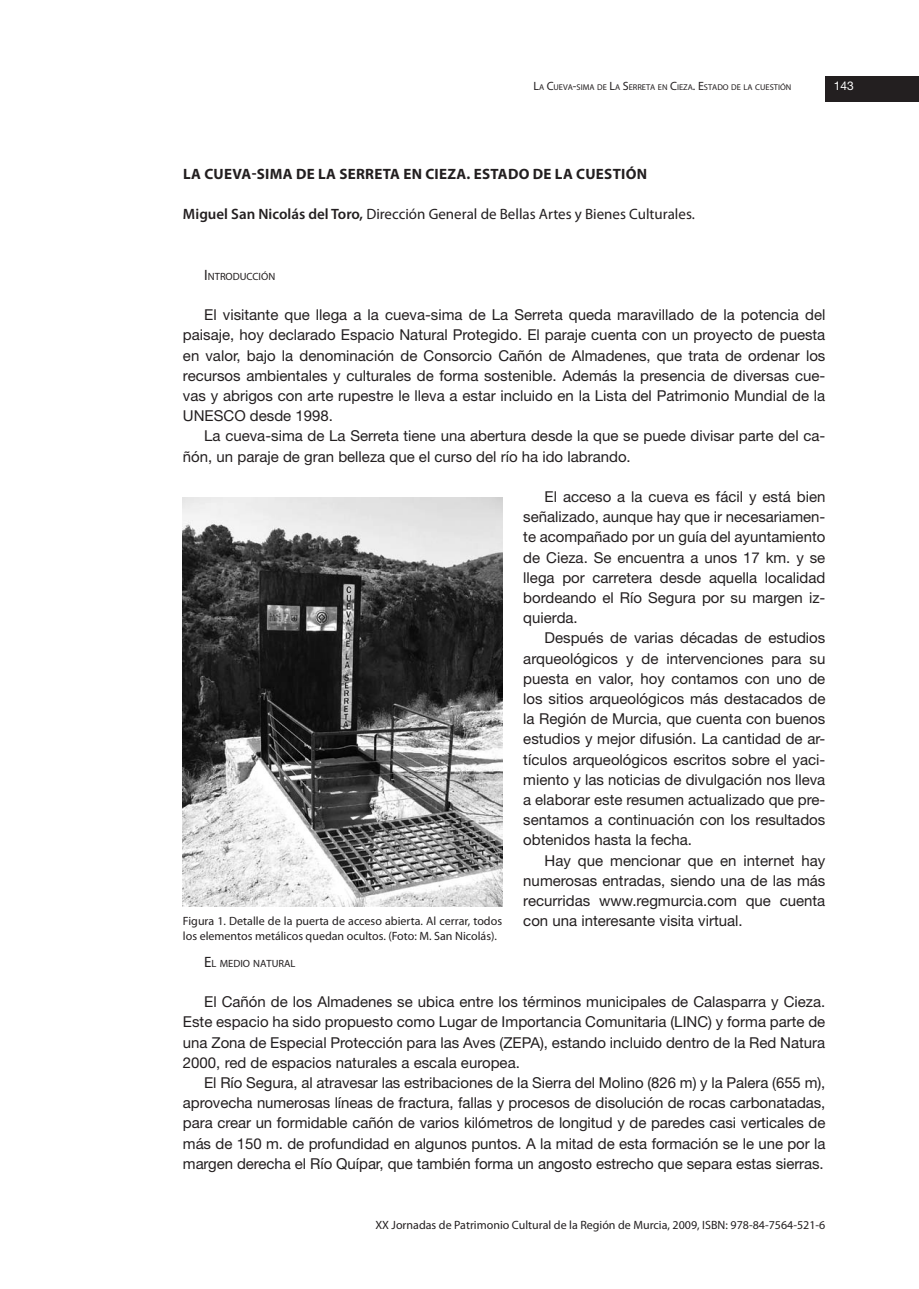
<style>
.page{position:relative;width:919px;height:1289px;background:#fff}
.page>*{position:absolute;margin:0;border:0;box-sizing:border-box;transform-origin:0 0}
.t1{font:15px/20.2px "Helvetica Neue";color:#231f20;text-align:justify}
.t2{font:15px "Myriad Pro";color:#231f20}
.t3{font:700 15px "Myriad Pro";letter-spacing:.02em;color:#231f20}
.t4{font:12px/14.4px "Myriad Pro";color:#231f20}
.t5{font:12px "Helvetica Neue";color:#fff}
.t6{font:10.5px "Myriad Pro";color:#231f20}
.t7{font:8.4px "Myriad Pro";color:#231f20}
.s1{font-size:12px}
.s2{font-weight:600}
.s3{font-size:15px}
</style>
<div class="page">
<div style="left:825px;top:77px;width:93px;height:25px;background:#231f20"></div>
<img style="left:183px;top:497px;width:319px;height:409px">
<p class="t7" style="left:533px;top:82px;width:259px"><span class="s1">L</span>A <span class="s1">C</span>UEVA<span class="s1">-</span>SIMA DE <span class="s1">L</span>A <span class="s1">S</span>ERRETA EN <span class="s1">C</span>IEZA<span class="s1">. E</span>STADO DE LA CUESTIÓN</p>
<p class="t5" style="left:833px;top:82px;width:22px">143</p>
<p class="t3" style="left:183px;top:165px;width:465px">LA CUEVA-SIMA DE LA SERRETA EN CIEZA. ESTADO DE LA CUESTIÓN</p>
<p class="t2" style="left:183px;top:208px;width:513px"><span class="s2">Miguel San Nicolás del Toro,</span> Dirección General de Bellas Artes y Bienes Culturales.</p>
<p class="t6" style="left:204px;top:270px;width:73px"><span class="s3">I</span>NTRODUCCIÓN</p>
<p class="t1" style="left:183px;top:306px;width:644px;text-indent:21px">El visitante que llega a la cueva-sima de La Serreta queda maravillado de la potencia del paisaje, hoy declarado Espacio Natural Protegido. El paraje cuenta con un proyecto de puesta en valor, bajo la denominación de Consorcio Cañón de Almadenes, que trata de ordenar los recursos ambientales y culturales de forma sostenible. Además la presencia de diversas cue&shy;vas y abrigos con arte rupestre le lleva a estar incluido en la Lista del Patrimonio Mundial de la UNESCO desde 1998.</p>
<p class="t1" style="left:183px;top:427px;width:643px;text-indent:21px">La cueva-sima de La Serreta tiene una abertura desde la que se puede divisar parte del ca&shy;ñón, un paraje de gran belleza que el curso del río ha ido labrando.</p>
<p class="t1" style="left:523px;top:488px;width:303px;text-indent:21px">El acceso a la cueva es fácil y está bien señalizado, aunque hay que ir necesariamen&shy;te acompañado por un guía del ayuntamiento de Cieza. Se encuentra a unos 17 km. y se llega por carretera desde aquella localidad bordeando el Río Segura por su margen iz&shy;quierda.</p>
<p class="t1" style="left:523px;top:629px;width:303px;text-indent:21px">Después de varias décadas de estudios arqueológicos y de intervenciones para su puesta en valor, hoy contamos con uno de los sitios arqueológicos más destacados de la Región de Murcia, que cuenta con buenos estudios y mejor difusión. La cantidad de ar&shy;tículos arqueológicos escritos sobre el yaci&shy;miento y las noticias de divulgación nos lleva a elaborar este resumen actualizado que pre&shy;sentamos a continuación con los resultados obtenidos hasta la fecha.</p>
<p class="t1" style="left:523px;top:851px;width:303px;text-indent:21px">Hay que mencionar que en internet hay numerosas entradas, siendo una de las más recurridas www.regmurcia.com que cuenta con una interesante visita virtual.</p>
<p class="t6" style="left:204px;top:956px;width:93px"><span class="s3">E</span>L MEDIO NATURAL</p>
<p class="t1" style="left:183px;top:993px;width:644px;text-indent:21px">El Cañón de los Almadenes se ubica entre los términos municipales de Calasparra y Cieza.<br>Este espacio ha sido propuesto como Lugar de Importancia Comunitaria (LINC) y forma parte de una Zona de Especial Protección para las Aves (ZEPA), estando incluido dentro de la Red Natura 2000, red de espacios naturales a escala europea.</p>
<p class="t1" style="left:183px;top:1073px;width:644px;text-indent:21px">El Río Segura, al atravesar las estribaciones de la Sierra del Molino (826 m) y la Palera (655 m), aprovecha numerosas líneas de fractura, fallas y procesos de disolución de rocas carbonatadas, para crear un formidable cañón de varios kilómetros de longitud y de paredes casi verticales de más de 150 m. de profundidad en algunos puntos. A la mitad de esta formación se le une por la margen derecha el Río Quípar, que también forma un angosto estrecho que separa estas sierras.</p>
<p class="t4" style="left:183px;top:914px;width:320px">Figura 1. Detalle de la puerta de acceso abierta. Al cerrar, todos los elementos metálicos quedan ocultos. (Foto: M. San Nicolás).</p>
<p class="t4" style="left:375px;top:1218px;width:451px">XX Jornadas de Patrimonio Cultural de la Región de Murcia, 2009, ISBN: 978-84-7564-521-6</p>
</div>
